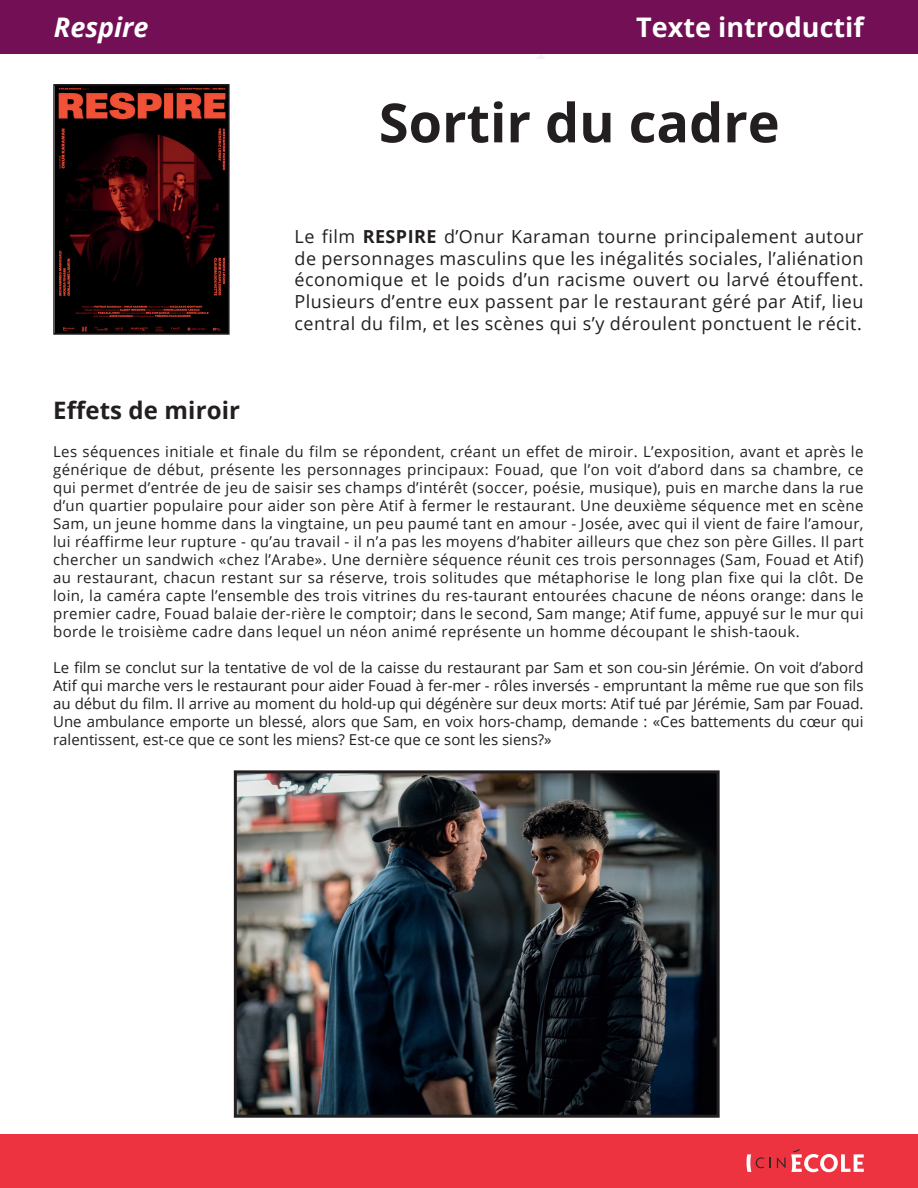
<style>
.page{position:relative;width:918px;height:1188px;background:#fff}
.page>*{position:absolute;margin:0;border:0;box-sizing:border-box;transform-origin:0 0}
.t1{font:700 54px "Open Sans";color:#231f20}
.t2{font:700 27px "Open Sans";color:#fff}
.t3{font:italic 700 27px "Open Sans";color:#fff}
.t4{font:700 24px "Open Sans";letter-spacing:.005em;color:#231f20}
.t5{font:18px/21.6px "Open Sans";letter-spacing:.025em;color:#231f20;text-align:justify}
.t6{font:15px/18px "Open Sans";letter-spacing:.01em;color:#231f20;text-align:justify}
.s1{font-weight:700}
</style>
<div class="page">
<div style="left:0;top:1134px;width:918px;height:54px;background:#ee3340"></div>
<svg style="left:777px;top:1149px;width:87px;height:23px"></svg>
<svg style="left:747px;top:1154px;width:24px;height:18px"></svg>
<div style="left:0;top:0;width:918px;height:54px;background:#730f54"></div>
<svg style="left:536px;top:55px;width:9px;height:4px"></svg>
<img style="left:56px;top:87px;width:171px;height:245px">
<div style="left:53px;top:84px;width:177px;height:251px;border:2px solid #231f20"></div>
<img style="left:238px;top:774px;width:478px;height:340px">
<div style="left:234px;top:770px;width:486px;height:348px;border:3px solid #231f20"></div>
<h2 class="t3" style="left:54px;top:8px;width:96px">Respire</h2>
<h2 class="t2" style="left:636px;top:8px;width:229px">Texte introductif</h2>
<h1 class="t1" style="left:379px;top:85px;width:402px">Sortir du cadre</h1>
<p class="t5" style="left:295px;top:225px;width:571px">Le film <span class="s1">RESPIRE</span> d’Onur Karaman tourne principalement autour de personnages masculins que les inégalités sociales, l’aliénation économique et le poids d’un racisme ouvert ou larvé étouffent.<br>Plusieurs d’entre eux passent par le restaurant géré par Atif, lieu central du film, et les scènes qui s’y déroulent ponctuent le récit.</p>
<h3 class="t4" style="left:53px;top:393px;width:188px">Effets de miroir</h3>
<p class="t6" style="left:53px;top:442px;width:812px">Les séquences initiale et finale du film se répondent, créant un effet de miroir. L’exposition, avant et après le générique de début, présente les personnages principaux: Fouad, que l’on voit d’abord dans sa chambre, ce qui permet d’entrée de jeu de saisir ses champs d’intérêt (soccer, poésie, musique), puis en marche dans la rue d’un quartier populaire pour aider son père Atif à fermer le restaurant. Une deuxième séquence met en scène Sam, un jeune homme dans la vingtaine, un peu paumé tant en amour - Josée, avec qui il vient de faire l’amour, lui réaffirme leur rupture - qu’au travail - il n’a pas les moyens d’habiter ailleurs que chez son père Gilles. Il part chercher un sandwich «chez l’Arabe». Une dernière séquence réunit ces trois personnages (Sam, Fouad et Atif) au restaurant, chacun restant sur sa réserve, trois solitudes que métaphorise le long plan fixe qui la clôt. De loin, la caméra capte l’ensemble des trois vitrines du res-taurant entourées chacune de néons orange: dans le premier cadre, Fouad balaie der-rière le comptoir; dans le second, Sam mange; Atif fume, appuyé sur le mur qui borde le troisième cadre dans lequel un néon animé représente un homme découpant le shish-taouk.</p>
<p class="t6" style="left:53px;top:658px;width:812px">Le film se conclut sur la tentative de vol de la caisse du restaurant par Sam et son cou-sin Jérémie. On voit d’abord Atif qui marche vers le restaurant pour aider Fouad à fer-mer - rôles inversés - empruntant la même rue que son fils au début du film. Il arrive au moment du hold-up qui dégénère sur deux morts: Atif tué par Jérémie, Sam par Fouad.<br>Une ambulance emporte un blessé, alors que Sam, en voix hors-champ, demande : «Ces battements du cœur qui ralentissent, est-ce que ce sont les miens? Est-ce que ce sont les siens?»</p>
</div>
